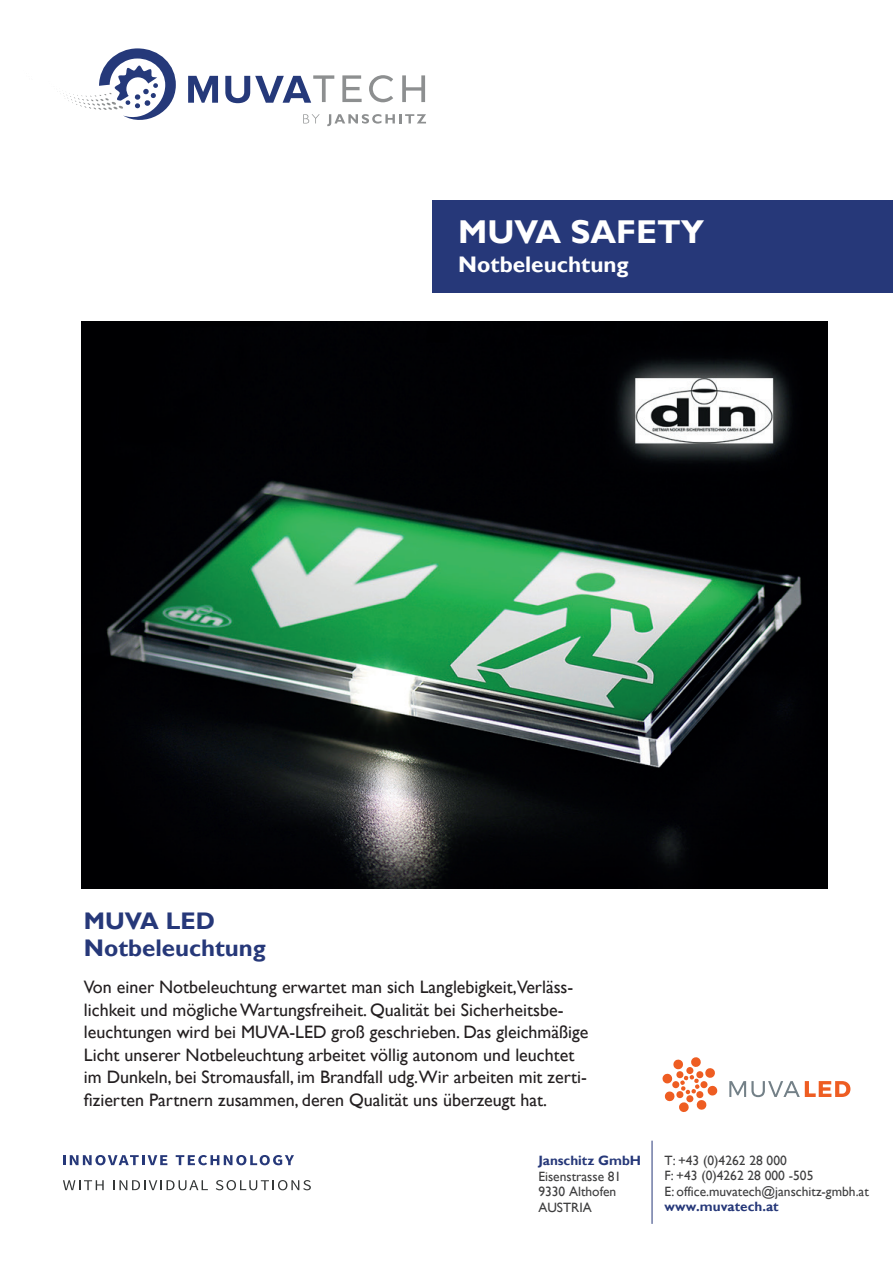
<style>
.page{position:relative;width:893px;height:1263px;background:#fff}
.page>*{position:absolute;margin:0;border:0;box-sizing:border-box;transform-origin:0 0}
.t1{font:700 33px "Gill Sans";color:#fff}
.t2{font:700 24px/27px "Gill Sans";color:#263879}
.t3{font:700 22.5px "Gill Sans";color:#fff}
.t4{font:18px/22.5px "Gill Sans";color:#231f20}
.t5{font:13.5px/15.6px "Gill Sans";color:#3e3e3f}
.t6{font:700 13.5px "Gill Sans";color:#263879}
</style>
<div class="page">
<div style="left:433px;top:200px;width:460px;height:93px;background:#263879"></div>
<svg style="left:188px;top:76px;width:30px;height:27px"></svg>
<svg style="left:225px;top:75px;width:109px;height:28px"></svg>
<svg style="left:342px;top:75px;width:20px;height:27px"></svg>
<svg style="left:369px;top:75px;width:24px;height:27px"></svg>
<svg style="left:402px;top:75px;width:23px;height:27px"></svg>
<svg style="left:60px;top:48px;width:116px;height:72px"></svg>
<svg style="left:303px;top:114px;width:17px;height:9px"></svg>
<svg style="left:327px;top:114px;width:99px;height:12px"></svg>
<hr style="left:652px;top:1141px;width:1px;height:83px;background:#263879">
<svg style="left:63px;top:1155px;width:104px;height:10px"></svg>
<svg style="left:176px;top:1155px;width:118px;height:10px"></svg>
<svg style="left:63px;top:1180px;width:41px;height:10px"></svg>
<svg style="left:113px;top:1180px;width:95px;height:10px"></svg>
<svg style="left:216px;top:1180px;width:95px;height:10px"></svg>
<img style="left:81px;top:322px;width:746px;height:567px">
<svg style="left:729px;top:1081px;width:121px;height:16px"></svg>
<svg style="left:662px;top:1057px;width:56px;height:55px"></svg>
<h1 class="t1" style="left:458px;top:212px;width:248px">MUVA SAFETY</h1>
<p class="t3" style="left:458px;top:251px;width:172px">Notbeleuchtung</p>
<h2 class="t2" style="left:84px;top:908px;width:183px">MUVA LED<br>Notbeleuchtung</h2>
<p class="t4" style="left:84px;top:976px;width:506px">Von einer Notbeleuchtung erwartet man sich Langlebigkeit,Verläss&shy;lichkeit und mögliche Wartungsfreiheit. Qualität bei Sicherheitsbe&shy;leuchtungen wird bei MUVA-LED groß geschrieben. Das gleichmäßige Licht unserer Notbeleuchtung arbeitet völlig autonom und leuchtet im Dunkeln, bei Stromausfall, im Brandfall udg.Wir arbeiten mit zerti&shy;fizierten Partnern zusammen, deren Qualität uns überzeugt hat.</p>
<p class="t6" style="left:538px;top:1152px;width:104px">Janschitz GmbH</p>
<p class="t5" style="left:538px;top:1168px;width:85px">Eisenstrasse 81<br>9330 Althofen<br>AUSTRIA</p>
<p class="t5" style="left:665px;top:1153px;width:206px">T: +43 (0)4262 28 000<br>F: +43 (0)4262 28 000 -505<br>E: office.muvatech@janschitz-gmbh.at</p>
<p class="t6" style="left:665px;top:1199px;width:116px">www.muvatech.at</p>
</div>
